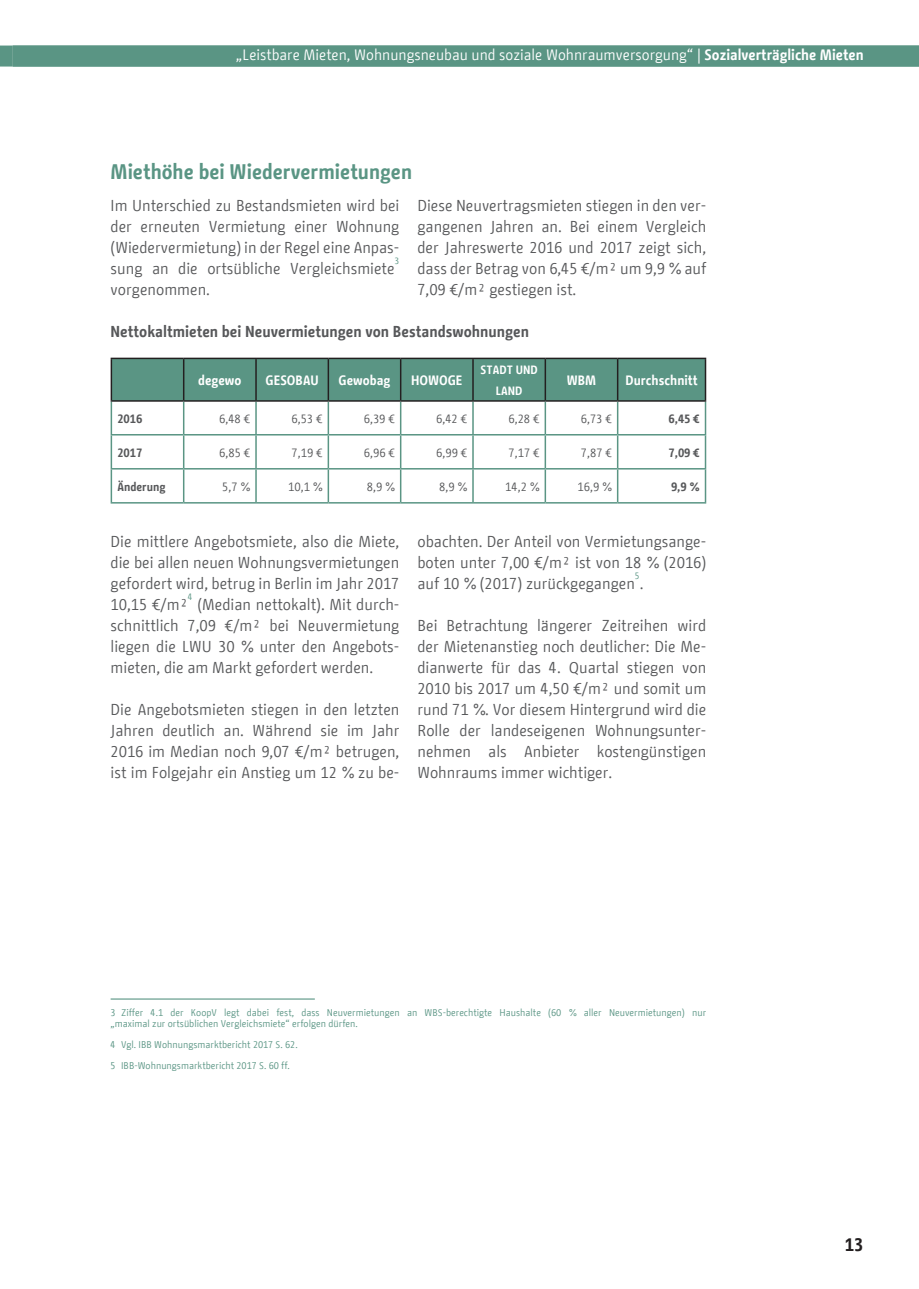
<style>
.page{position:relative;width:919px;height:1289px;background:#fff}
.page>*{position:absolute;margin:0;border:0;box-sizing:border-box;transform-origin:0 0}
.t1{font:700 21px "BMF Change";color:#5a9584}
.t2{font:700 18px "BMF Change";color:#231f20}
.t3{font:15.75px/21px "BMF Change";color:#57585a;text-align:justify}
.t4{font:700 15.75px "BMF Change";color:#57585a}
.t5{font:15px "BMF Change";color:#fff}
.t6{font:700 13.5px "BMF Change";color:#fff}
.t7{font:12px "BMF Change";color:#57585a}
.t8{font:700 12px "BMF Change";color:#57585a}
.t9{font:700 12px/21px "BMF Change";color:#fff;text-align:center}
.t10{font:9.75px/10.5px "BMF Change";color:#5a9584}
.t11{font:9.15px "BMF Change";color:#5a9584}
.s1{font-weight:700}
</style>
<div class="page">
<div style="left:0;top:46px;width:13px;height:21px;background:#5a9584"></div>
<div style="left:13px;top:46px;width:905px;height:21px;background:#5a9584"></div>
<div style="left:112px;top:359px;width:592px;height:41px;background:#5a9584"></div>
<hr style="left:111px;top:402px;width:1px;height:32px;background:#5a9584">
<hr style="left:183px;top:402px;width:1px;height:32px;background:#5a9584">
<hr style="left:255px;top:402px;width:2px;height:32px;background:#5a9584">
<hr style="left:327px;top:402px;width:2px;height:32px;background:#5a9584">
<hr style="left:400px;top:402px;width:1px;height:32px;background:#5a9584">
<hr style="left:472px;top:402px;width:1px;height:32px;background:#5a9584">
<hr style="left:544px;top:402px;width:2px;height:32px;background:#5a9584">
<hr style="left:617px;top:402px;width:1px;height:32px;background:#5a9584">
<hr style="left:704px;top:402px;width:2px;height:32px;background:#5a9584">
<hr style="left:111px;top:434px;width:73px;height:1px;background:#5a9584">
<hr style="left:111px;top:435px;width:1px;height:33px;background:#5a9584">
<hr style="left:184px;top:434px;width:72px;height:1px;background:#5a9584">
<hr style="left:183px;top:435px;width:1px;height:33px;background:#5a9584">
<hr style="left:256px;top:434px;width:72px;height:1px;background:#5a9584">
<hr style="left:255px;top:435px;width:2px;height:33px;background:#5a9584">
<hr style="left:328px;top:434px;width:72px;height:1px;background:#5a9584">
<hr style="left:327px;top:435px;width:2px;height:33px;background:#5a9584">
<hr style="left:400px;top:434px;width:73px;height:1px;background:#5a9584">
<hr style="left:400px;top:435px;width:1px;height:33px;background:#5a9584">
<hr style="left:473px;top:434px;width:72px;height:1px;background:#5a9584">
<hr style="left:472px;top:435px;width:1px;height:33px;background:#5a9584">
<hr style="left:545px;top:434px;width:72px;height:1px;background:#5a9584">
<hr style="left:544px;top:435px;width:2px;height:33px;background:#5a9584">
<hr style="left:617px;top:434px;width:89px;height:1px;background:#5a9584">
<hr style="left:617px;top:435px;width:1px;height:33px;background:#5a9584">
<hr style="left:704px;top:435px;width:2px;height:33px;background:#5a9584">
<hr style="left:111px;top:468px;width:73px;height:1px;background:#5a9584">
<hr style="left:111px;top:469px;width:1px;height:33px;background:#5a9584">
<hr style="left:184px;top:468px;width:72px;height:1px;background:#5a9584">
<hr style="left:183px;top:469px;width:1px;height:33px;background:#5a9584">
<hr style="left:256px;top:468px;width:72px;height:1px;background:#5a9584">
<hr style="left:255px;top:469px;width:2px;height:33px;background:#5a9584">
<hr style="left:328px;top:468px;width:72px;height:1px;background:#5a9584">
<hr style="left:327px;top:469px;width:2px;height:33px;background:#5a9584">
<hr style="left:400px;top:468px;width:73px;height:1px;background:#5a9584">
<hr style="left:400px;top:469px;width:1px;height:33px;background:#5a9584">
<hr style="left:473px;top:468px;width:72px;height:1px;background:#5a9584">
<hr style="left:472px;top:469px;width:1px;height:33px;background:#5a9584">
<hr style="left:545px;top:468px;width:72px;height:1px;background:#5a9584">
<hr style="left:544px;top:469px;width:2px;height:33px;background:#5a9584">
<hr style="left:617px;top:468px;width:89px;height:1px;background:#5a9584">
<hr style="left:617px;top:469px;width:1px;height:33px;background:#5a9584">
<hr style="left:704px;top:469px;width:2px;height:33px;background:#5a9584">
<hr style="left:111px;top:502px;width:73px;height:1px;background:#5a9584">
<hr style="left:184px;top:502px;width:72px;height:1px;background:#5a9584">
<hr style="left:256px;top:502px;width:72px;height:1px;background:#5a9584">
<hr style="left:328px;top:502px;width:72px;height:1px;background:#5a9584">
<hr style="left:400px;top:502px;width:73px;height:1px;background:#5a9584">
<hr style="left:473px;top:502px;width:72px;height:1px;background:#5a9584">
<hr style="left:545px;top:502px;width:72px;height:1px;background:#5a9584">
<hr style="left:617px;top:502px;width:89px;height:1px;background:#5a9584">
<hr style="left:111px;top:357px;width:73px;height:2px;background:#231f20">
<hr style="left:111px;top:359px;width:1px;height:41px;background:#231f20">
<hr style="left:184px;top:357px;width:72px;height:2px;background:#231f20">
<hr style="left:183px;top:359px;width:1px;height:41px;background:#231f20">
<hr style="left:256px;top:357px;width:72px;height:2px;background:#231f20">
<hr style="left:255px;top:359px;width:2px;height:41px;background:#231f20">
<hr style="left:328px;top:357px;width:72px;height:2px;background:#231f20">
<hr style="left:327px;top:359px;width:2px;height:41px;background:#231f20">
<hr style="left:400px;top:357px;width:73px;height:2px;background:#231f20">
<hr style="left:400px;top:359px;width:1px;height:41px;background:#231f20">
<hr style="left:473px;top:357px;width:72px;height:2px;background:#231f20">
<hr style="left:472px;top:359px;width:1px;height:41px;background:#231f20">
<hr style="left:545px;top:357px;width:72px;height:2px;background:#231f20">
<hr style="left:544px;top:359px;width:2px;height:41px;background:#231f20">
<hr style="left:617px;top:357px;width:89px;height:2px;background:#231f20">
<hr style="left:617px;top:359px;width:1px;height:41px;background:#231f20">
<hr style="left:704px;top:359px;width:2px;height:41px;background:#231f20">
<hr style="left:111px;top:400px;width:73px;height:2px;background:#231f20">
<hr style="left:184px;top:400px;width:72px;height:2px;background:#231f20">
<hr style="left:256px;top:400px;width:72px;height:2px;background:#231f20">
<hr style="left:328px;top:400px;width:72px;height:2px;background:#231f20">
<hr style="left:400px;top:400px;width:73px;height:2px;background:#231f20">
<hr style="left:473px;top:400px;width:72px;height:2px;background:#231f20">
<hr style="left:545px;top:400px;width:72px;height:2px;background:#231f20">
<hr style="left:617px;top:400px;width:89px;height:2px;background:#231f20">
<hr style="left:111px;top:998px;width:204px;height:1px;background:#5a9584">
<p class="t5" style="left:236px;top:45px;width:629px">„Leistbare Mieten, Wohnungsneubau und soziale Wohnraumversorgung“ | <span class="s1">Sozialverträgliche Mieten</span></p>
<h1 class="t1" style="left:111px;top:157px;width:303px">Miethöhe bei Wiedervermietungen</h1>
<p class="t3" style="left:111px;top:195px;width:290px">Im Unterschied zu Bestandsmieten wird bei der erneuten Vermietung einer Wohnung (Wiedervermietung) in der Regel eine Anpas&shy;sung an die ortsübliche Vergleichsmiete</p>
<p class="t3" style="left:417px;top:195px;width:290px">Diese Neuvertragsmieten stiegen in den ver&shy;gangenen Jahren an. Bei einem Vergleich der Jahreswerte 2016 und 2017 zeigt sich, dass der Betrag von 6,45 €/m² um 9,9 % auf 7,09 €/m² gestiegen ist.</p>
<p class="t11" style="left:394px;top:254px;width:6px">3</p>
<p class="t3" style="left:111px;top:279px;width:101px">vorgenommen.</p>
<p class="t4" style="left:111px;top:320px;width:420px">Nettokaltmieten bei Neuvermietungen von Bestandswohnungen</p>
<p class="t6" style="left:198px;top:370px;width:45px">degewo</p>
<p class="t6" style="left:265px;top:370px;width:55px">GESOBAU</p>
<p class="t6" style="left:338px;top:370px;width:53px">Gewobag</p>
<p class="t6" style="left:411px;top:370px;width:53px">HOWOGE</p>
<p class="t9" style="left:480px;top:359px;width:59px">STADT UND<br>LAND</p>
<p class="t6" style="left:566px;top:370px;width:31px">WBM</p>
<p class="t6" style="left:625px;top:370px;width:74px">Durchschnitt</p>
<p class="t8" style="left:117px;top:410px;width:26px">2016</p>
<p class="t7" style="left:219px;top:410px;width:32px">6,48 €</p>
<p class="t7" style="left:291px;top:410px;width:32px">6,53 €</p>
<p class="t7" style="left:364px;top:410px;width:32px">6,39 €</p>
<p class="t7" style="left:436px;top:410px;width:32px">6,42 €</p>
<p class="t7" style="left:508px;top:410px;width:32px">6,28 €</p>
<p class="t7" style="left:581px;top:410px;width:32px">6,73 €</p>
<p class="t8" style="left:668px;top:410px;width:32px">6,45 €</p>
<p class="t8" style="left:117px;top:444px;width:26px">2017</p>
<p class="t7" style="left:219px;top:444px;width:32px">6,85 €</p>
<p class="t7" style="left:291px;top:444px;width:32px">7,19 €</p>
<p class="t7" style="left:364px;top:444px;width:32px">6,96 €</p>
<p class="t7" style="left:436px;top:444px;width:32px">6,99 €</p>
<p class="t7" style="left:508px;top:444px;width:32px">7,17 €</p>
<p class="t7" style="left:581px;top:444px;width:32px">7,87 €</p>
<p class="t8" style="left:668px;top:444px;width:32px">7,09 €</p>
<p class="t8" style="left:117px;top:478px;width:50px">Änderung</p>
<p class="t7" style="left:222px;top:478px;width:29px">5,7 %</p>
<p class="t7" style="left:288px;top:478px;width:36px">10,1 %</p>
<p class="t7" style="left:367px;top:478px;width:29px">8,9 %</p>
<p class="t7" style="left:439px;top:478px;width:29px">8,9 %</p>
<p class="t7" style="left:505px;top:478px;width:36px">14,2 %</p>
<p class="t7" style="left:577px;top:478px;width:36px">16,9 %</p>
<p class="t8" style="left:671px;top:478px;width:30px">9,9 %</p>
<p class="t3" style="left:111px;top:531px;width:290px">Die mittlere Angebotsmiete, also die Miete, die bei allen neuen Wohnungsvermietungen gefordert wird, betrug in Berlin im Jahr 2017<br>10,15 €/m²</p>
<p class="t11" style="left:188px;top:590px;width:6px">4</p>
<p class="t3" style="left:111px;top:594px;width:290px;text-indent:87px">(Median nettokalt). Mit durch&shy;schnittlich 7,09 €/m² bei Neuvermietung liegen die LWU 30 % unter den Angebots&shy;mieten, die am Markt gefordert werden.</p>
<p class="t3" style="left:111px;top:699px;width:290px">Die Angebotsmieten stiegen in den letzten Jahren deutlich an. Während sie im Jahr 2016 im Median noch 9,07 €/m² betrugen, ist im Folgejahr ein Anstieg um 12 % zu be-</p>
<p class="t3" style="left:417px;top:530px;width:290px">obachten. Der Anteil von Vermietungsange&shy;boten unter 7,00 €/m² ist von 18 % (2016) auf 10 % (2017) zurückgegangen .</p>
<p class="t11" style="left:635px;top:569px;width:6px">5</p>
<p class="t3" style="left:417px;top:615px;width:290px">Bei Betrachtung längerer Zeitreihen wird der Mietenanstieg noch deutlicher: Die Me&shy;dianwerte für das 4. Quartal stiegen von 2010 bis 2017 um 4,50 €/m² und somit um rund 71 %. Vor diesem Hintergrund wird die Rolle der landeseigenen Wohnungsunter&shy;nehmen als Anbieter kostengünstigen Wohnraums immer wichtiger.</p>
<p class="t10" style="left:111px;top:1007px;width:597px">3 Ziffer 4.1 der KoopV legt dabei fest, dass Neuvermietungen an WBS-berechtigte Haushalte (60 % aller Neuvermietungen) nur „maximal zur ortsüblichen Vergleichsmiete“ erfolgen dürfen.</p>
<p class="t10" style="left:111px;top:1034px;width:188px;line-height:21px">4 Vgl. IBB Wohnungsmarktbericht 2017 S. 62.<br>5 IBB-Wohnungsmarktbericht 2017 S. 60 ff.</p>
<p class="t2" style="left:844px;top:1231px;width:20px">13</p>
</div>
